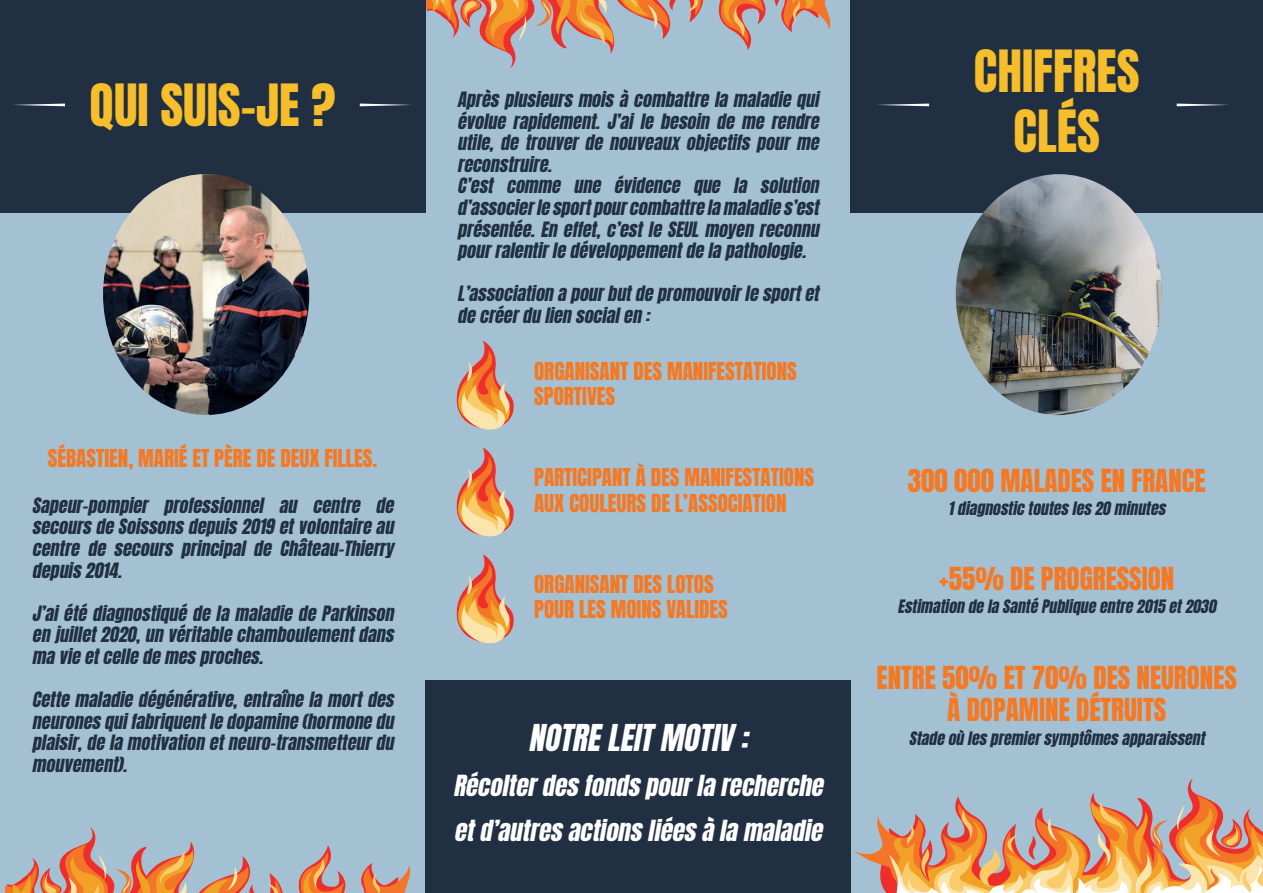
<style>
.page{position:relative;width:1263px;height:893px;background:#a4c0d3}
.page>*{position:absolute;margin:0;border:0;box-sizing:border-box;transform-origin:0 0}
.t1{font:49.5px/59.4px "Anton";color:#f5be2a;text-align:center}
.t2{font:italic 31.5px "Anton";color:#fff}
.t3{font:27px/32.4px "Anton";color:#f47924;text-align:center}
.t4{font:italic 24.75px/45px "Anton";color:#fff}
.t5{font:21px/25.2px "Anton";color:#f47924}
.t6{font:21px/25.2px "Anton";color:#f47921}
.t7{font:italic 18px/21.6px "Anton";color:#202f42;text-align:justify}
.t8{font:italic 15.75px "Anton";color:#202f42}
</style>
<div class="page">
<svg style="left:425px;top:0;width:406px;height:68px"></svg>
<div style="left:0;top:0;width:425px;height:213px;background:#202f42"></div>
<div style="left:850px;top:0;width:413px;height:213px;background:#202f42"></div>
<div style="left:425px;top:680px;width:425px;height:213px;background:#202f42"></div>
<svg style="left:5px;top:827px;width:406px;height:66px"></svg>
<svg style="left:853px;top:778px;width:410px;height:115px"></svg>
<svg style="left:878px;top:104px;width:51px;height:2px"></svg>
<svg style="left:1177px;top:104px;width:51px;height:2px"></svg>
<svg style="left:14px;top:104px;width:51px;height:2px"></svg>
<svg style="left:360px;top:104px;width:51px;height:2px"></svg>
<img style="left:103px;top:174px;width:206px;height:241px">
<img style="left:956px;top:174px;width:206px;height:241px">
<svg style="left:456px;top:341px;width:58px;height:89px"></svg>
<svg style="left:456px;top:447px;width:58px;height:90px"></svg>
<svg style="left:456px;top:554px;width:58px;height:90px"></svg>
<h1 class="t1" style="left:90px;top:80px;width:247px">QUI SUIS-JE ?</h1>
<p class="t5" style="left:48px;top:447px;width:331px">SÉBASTIEN, MARIÉ ET PÈRE DE DEUX FILLES.</p>
<p class="t7" style="left:32px;top:496px;width:368px">Sapeur-pompier professionnel au centre de secoursdeSoissonsdepuis2019etvolontaireau centre de secours principal de Château-Thierry depuis2014.</p>
<p class="t7" style="left:32px;top:604px;width:368px">J’aiétédiagnostiquédelamaladiedeParkinson enjuillet2020,unvéritablechamboulementdans mavieetcelledemesproches.</p>
<p class="t7" style="left:32px;top:690px;width:368px">Cettemaladiedégénérative,entraînelamortdes neuronesquifabriquentledopamine(hormonedu plaisir,delamotivationetneuro-transmetteurdu mouvement).</p>
<p class="t7" style="left:457px;top:90px;width:368px;text-align:left">Aprèsplusieursmoisàcombattrelamaladiequi évolue rapidement. J’ai le besoin de me rendre utile, de trouver de nouveaux objectifs pour me reconstruire.<br>C’est comme une évidence que la solution d’associerlesportpourcombattrelamaladies’est présentée.Eneffet,c’estleSEULmoyenreconnu pourralentirledéveloppementdelapathologie.</p>
<p class="t7" style="left:457px;top:284px;width:368px">L’associationapourbutdepromouvoirlesportet decréerduliensocialen:</p>
<p class="t6" style="left:534px;top:360px;width:264px">ORGANISANT DES MANIFESTATIONS<br>SPORTIVES</p>
<p class="t5" style="left:534px;top:466px;width:282px">PARTICIPANT À DES MANIFESTATIONS<br>AUX COULEURS DE L’ASSOCIATION</p>
<p class="t5" style="left:534px;top:573px;width:195px">ORGANISANT DES LOTOS<br>POUR LES MOINS VALIDES</p>
<h2 class="t2" style="left:528px;top:722px;width:231px">NOTRELEITMOTIV:</h2>
<h3 class="t4" style="left:453px;top:765px;width:379px">Récolterdesfondspourlarecherche etd’autresactionsliéesàlamaladie</h3>
<h1 class="t1" style="left:974px;top:46px;width:167px">CHIFFRES<br>CLÉS</h1>
<h3 class="t3" style="left:908px;top:466px;width:299px">300 000 MALADES EN FRANCE</h3>
<p class="t8" style="left:948px;top:501px;width:223px">1diagnostictoutesles20minutes</p>
<h3 class="t3" style="left:939px;top:565px;width:237px">+55% DE PROGRESSION</h3>
<p class="t8" style="left:898px;top:599px;width:324px">EstimationdelaSantéPubliqueentre2015et2030</p>
<h3 class="t3" style="left:876px;top:663px;width:362px">ENTRE 50% ET 70% DES NEURONES<br>À DOPAMINE DÉTRUITS</h3>
<p class="t8" style="left:909px;top:730px;width:302px">Stadeoùlespremiersymptômesapparaissent</p>
</div>
